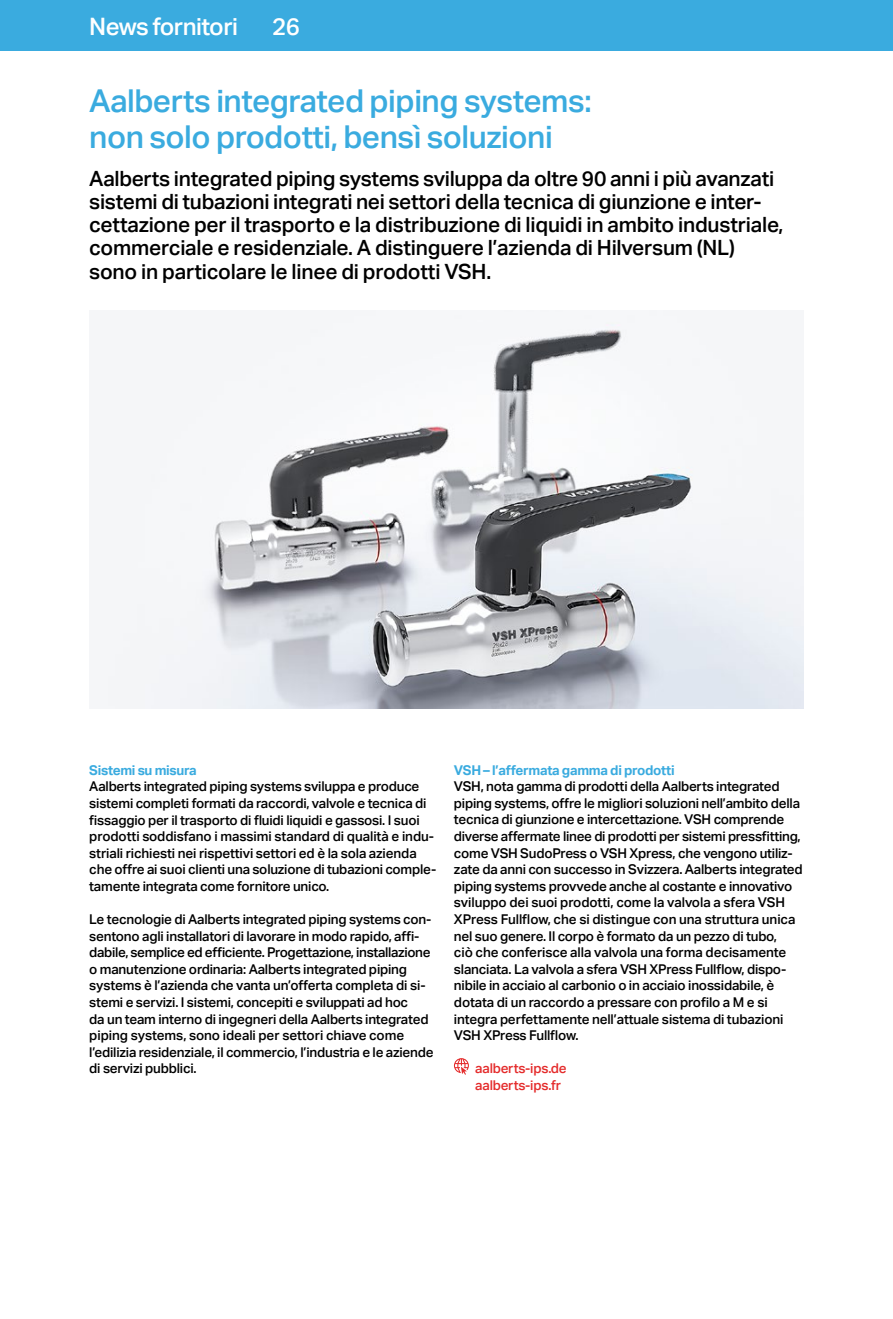
<style>
.page{position:relative;width:893px;height:1319px;background:#fff}
.page>*{position:absolute;margin:0;border:0;box-sizing:border-box;transform-origin:0 0}
.t1{font:500 31.5px/36px "Aktiv Grotesk";letter-spacing:-.015em;color:#3aabdf}
.t2{font:500 24px "Aktiv Grotesk";letter-spacing:-.025em;color:#fff}
.t3{font:500 21px/23.2px "Aktiv Grotesk";letter-spacing:-.015em;color:#000}
.t4{font:500 13.5px/16.6px "Aktiv Grotesk";letter-spacing:-.015em;color:#000}
.t5{font:500 13.5px/16.6px "Aktiv Grotesk";letter-spacing:-.015em;color:#e42b2b}
.s1{font-weight:700;color:#3aabdf}
</style>
<div class="page">
<div style="left:0;top:0;width:893px;height:51px;background:#3aabdf"></div>
<svg style="left:454px;top:1058px;width:15px;height:16px"></svg>
<img style="left:108px;top:322px;width:696px;height:386px">
<h2 class="t2" style="left:89px;top:13px;width:150px">News fornitori</h2>
<h2 class="t2" style="left:272px;top:13px;width:29px">26</h2>
<p class="t1" style="left:89px;top:83px;width:504px">Aalberts integrated piping systems: non solo prodotti, bensì soluzioni</p>
<p class="t3" style="left:89px;top:167px;width:696px">Aalberts integrated piping systems sviluppa da oltre 90 anni i più avanzati sistemi di tubazioni integrati nei settori della tecnica di giunzione e inter&shy;cettazione per il trasporto e la distribuzione di liquidi in ambito industriale, commerciale e residenziale. A distinguere l’azienda di Hilversum (NL) sono in particolare le linee di prodotti VSH.</p>
<p class="t4" style="left:89px;top:761px;width:348px"><span class="s1">Sistemi su misura<br></span>Aalberts integrated piping systems sviluppa e produce sistemi completi formati da raccordi, valvole e tecnica di fissaggio per il trasporto di fluidi liquidi e gassosi. I suoi prodotti soddisfano i massimi standard di qualità e indu&shy;striali richiesti nei rispettivi settori ed è la sola azienda che offre ai suoi clienti una soluzione di tubazioni comple&shy;tamente integrata come fornitore unico.</p>
<p class="t4" style="left:89px;top:911px;width:346px">Le tecnologie di Aalberts integrated piping systems con&shy;sentono agli installatori di lavorare in modo rapido, affi&shy;dabile, semplice ed efficiente. Progettazione, installazione o manutenzione ordinaria: Aalberts integrated piping systems è l’azienda che vanta un’offerta completa di si&shy;stemi e servizi. I sistemi, concepiti e sviluppati ad hoc<br>da un team interno di ingegneri della Aalberts integrated piping systems, sono ideali per settori chiave come l’edilizia residenziale, il commercio, l’industria e le aziende di servizi pubblici.</p>
<p class="t4" style="left:454px;top:761px;width:350px"><span class="s1">VSH – l’affermata gamma di prodotti<br></span>VSH, nota gamma di prodotti della Aalberts integrated piping systems, offre le migliori soluzioni nell’ambito della tecnica di giunzione e intercettazione. VSH comprende diverse affermate linee di prodotti per sistemi pressfitting, come VSH SudoPress o VSH Xpress, che vengono utiliz&shy;zate da anni con successo in Svizzera. Aalberts integrated piping systems provvede anche al costante e innovativo sviluppo dei suoi prodotti, come la valvola a sfera VSH XPress Fullflow, che si distingue con una struttura unica nel suo genere. Il corpo è formato da un pezzo di tubo,<br>ciò che conferisce alla valvola una forma decisamente slanciata. La valvola a sfera VSH XPress Fullflow, dis po&shy;nibile in acciaio al carbonio o in acciaio inossidabile, è dotata di un raccordo a pressare con profilo a M e si integra perfettamente nell’attuale sistema di tubazioni VSH XPress Fullflow.</p>
<p class="t5" style="left:475px;top:1060px;width:93px">aalberts-ips.de aalberts-ips.fr</p>
</div>
